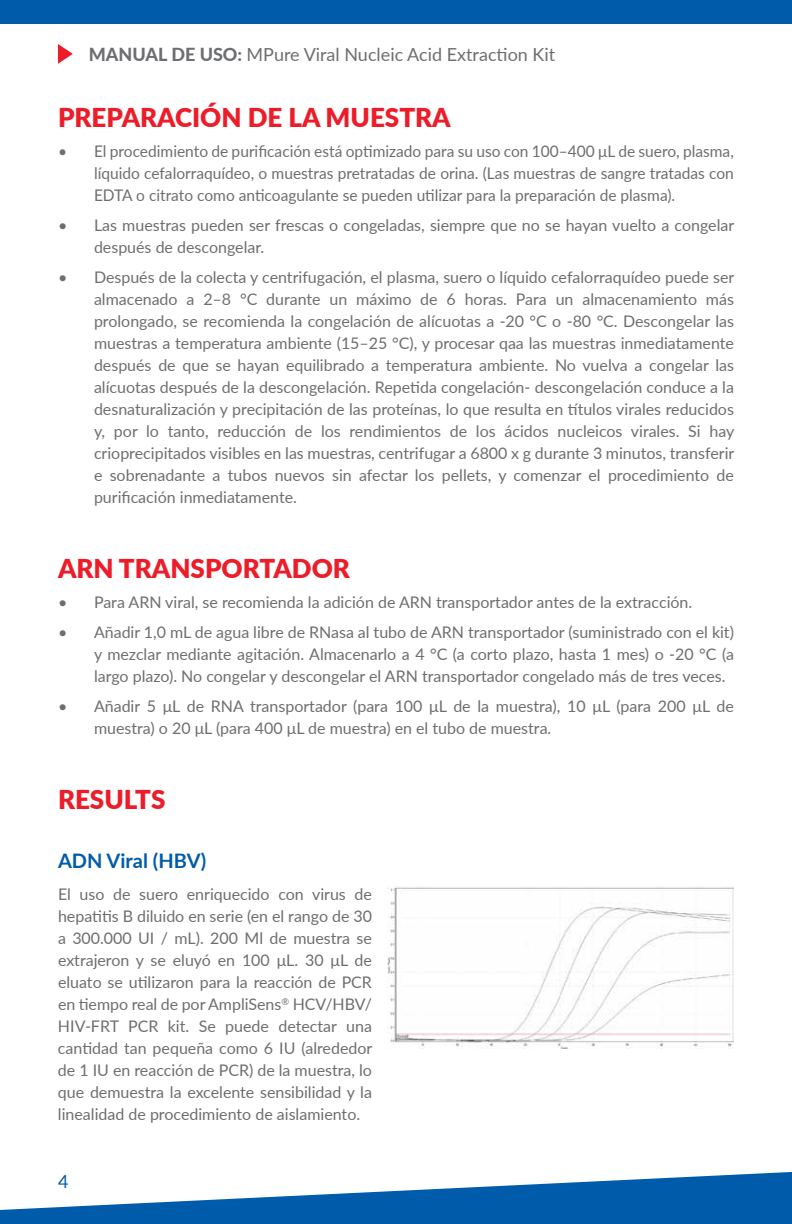
<style>
.page{position:relative;width:792px;height:1224px;background:#fff}
.page>*{position:absolute;margin:0;border:0;box-sizing:border-box;transform-origin:0 0}
.t1{font:900 26px "Lato";color:#ed1c29}
.t2{font:700 20px "Lato";color:#005baa}
.t3{font:18px "Lato";color:#6d6e71}
.t4{font:18px "Lato";color:#005baa}
.t5{font:16px/22px "Lato";color:#6d6e71;text-align:justify}
.s1{font-weight:800}
</style>
<div class="page">
<div style="left:0;top:0;width:792px;height:24px;background:#005baa"></div>
<svg style="left:58px;top:44px;width:15px;height:20px"></svg>
<svg style="left:0;top:1172px;width:792px;height:52px;fill:#005baa"></svg>
<img style="left:388px;top:887px;width:346px;height:161px">
<p class="t3" style="left:89px;top:42px;width:468px"><span class="s1">MANUAL DE USO:</span> MPure Viral Nucleic Acid Extraction Kit</p>
<h1 class="t1" style="left:58px;top:98px;width:394px">PREPARACIÓN DE LA MUESTRA</h1>
<p class="t5" style="left:94px;top:139px;width:641px;text-indent:-36px">• El procedimiento de purificación está optimizado para su uso con 100–400 μL de suero, plasma, líquido cefalorraquídeo, o muestras pretratadas de orina. (Las muestras de sangre tratadas con EDTA o citrato como anticoagulante se pueden utilizar para la preparación de plasma).</p>
<p class="t5" style="left:94px;top:213px;width:642px;text-indent:-36px">• Las muestras pueden ser frescas o congeladas, siempre que no se hayan vuelto a congelar después de descongelar.</p>
<p class="t5" style="left:94px;top:265px;width:642px;text-indent:-36px">• Después de la colecta y centrifugación, el plasma, suero o líquido cefalorraquídeo puede ser almacenado a 2–8 °C durante un máximo de 6 horas. Para un almacenamiento más prolongado, se recomienda la congelación de alícuotas a -20 °C o -80 °C. Descongelar las muestras a temperatura ambiente (15–25 °C), y procesar qaa las muestras inmediatamente después de que se hayan equilibrado a temperatura ambiente. No vuelva a congelar las alícuotas después de la descongelación. Repetida congelación- descongelación conduce a la desnaturalización y precipitación de las proteínas, lo que resulta en títulos virales reducidos y, por lo tanto, reducción de los rendimientos de los ácidos nucleicos virales. Si hay crioprecipitados visibles en las muestras, centrifugar a 6800 x g durante 3 minutos, transferir e sobrenadante a tubos nuevos sin afectar los pellets, y comenzar el procedimiento de purificación inmediatamente.</p>
<h1 class="t1" style="left:58px;top:549px;width:293px">ARN TRANSPORTADOR</h1>
<p class="t5" style="left:58px;top:591px;width:636px">• Para ARN viral, se recomienda la adición de ARN transportador antes de la extracción.</p>
<p class="t5" style="left:94px;top:621px;width:641px;text-indent:-36px">• Añadir 1,0 mL de agua libre de RNasa al tubo de ARN transportador (suministrado con el kit) y mezclar mediante agitación. Almacenarlo a 4 °C (a corto plazo, hasta 1 mes) o -20 °C (a largo plazo). No congelar y descongelar el ARN transportador congelado más de tres veces.</p>
<p class="t5" style="left:94px;top:695px;width:642px;text-indent:-36px">• Añadir 5 μL de RNA transportador (para 100 μL de la muestra), 10 μL (para 200 μL de muestra) o 20 μL (para 400 μL de muestra) en el tubo de muestra.</p>
<h1 class="t1" style="left:58px;top:780px;width:109px">RESULTS</h1>
<p class="t2" style="left:58px;top:846px;width:150px">ADN Viral (HBV)</p>
<p class="t5" style="left:58px;top:882px;width:316px">El uso de suero enriquecido con virus de hepatitis B diluido en serie (en el rango de 30 a 300.000 UI / mL). 200 Μl de muestra se extrajeron y se eluyó en 100 μL. 30 μL de eluato se utilizaron para la reacción de PCR en tiempo real de por AmpliSens<sup>®</sup> HCV/HBV/ HIV-FRT PCR kit. Se puede detectar una cantidad tan pequeña como 6 IU (alrededor de 1 IU en reacción de PCR) de la muestra, lo que demuestra la excelente sensibilidad y la linealidad de procedimiento de aislamiento.</p>
<p class="t4" style="left:58px;top:1169px;width:12px">4</p>
</div>
